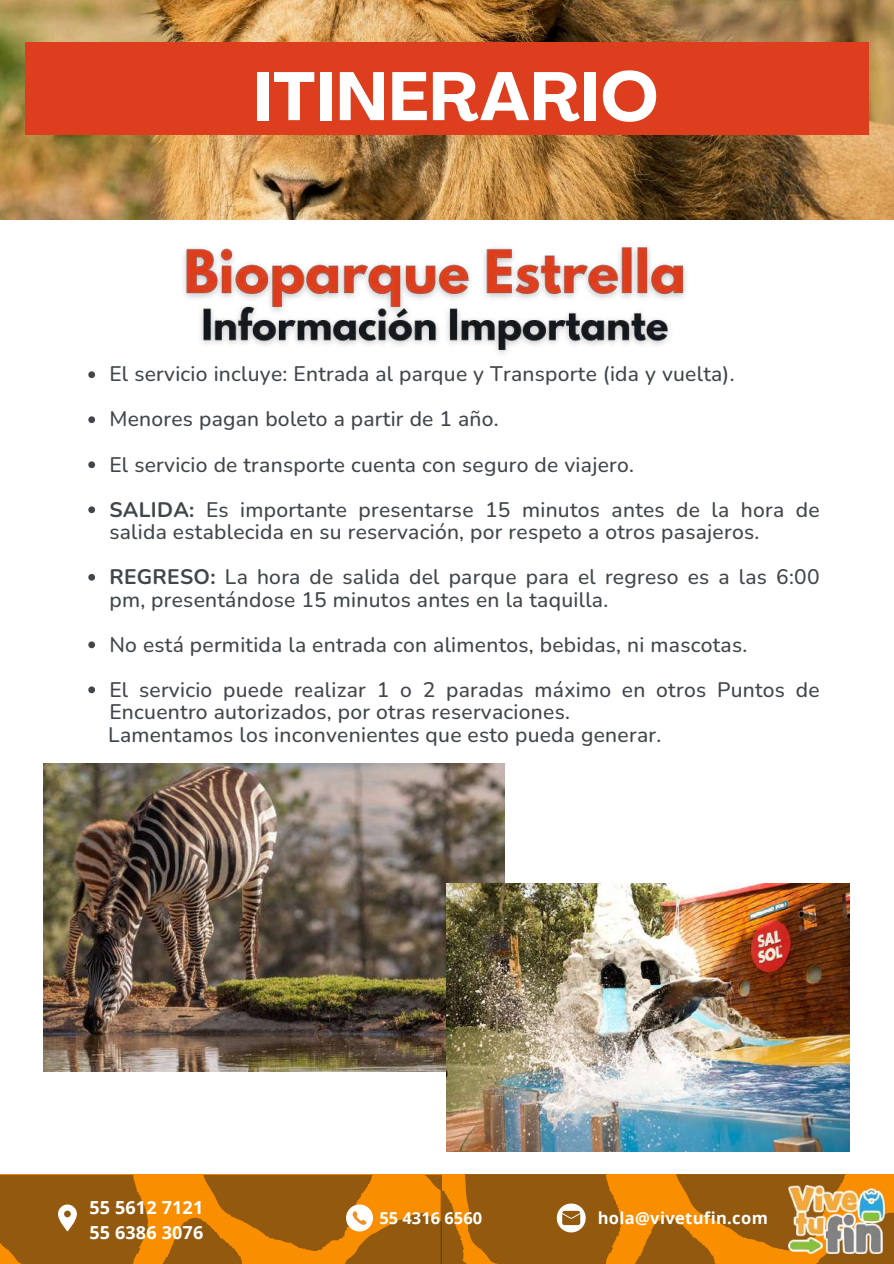
<style>
.page{position:relative;width:894px;height:1264px;background:#fff}
.page>*{position:absolute;margin:0;border:0;box-sizing:border-box;transform-origin:0 0}
.t1{font:700 67.5px "Agrandir";letter-spacing:.015em;color:#fff}
.t2{font:500 21px/45px "Nunito";letter-spacing:.015em;color:#41464b}
.t3{font:700 18px/24.8px "Open Sans";letter-spacing:.01em;color:#fff}
.t4{font:700 16.5px "Open Sans";letter-spacing:.02em;color:#fff}
.t5{font:700 16.5px "Open Sans";color:#fff}
.s1{font-weight:700}
</style>
<div class="page">
<img style="left:0;top:0;width:893px;height:219px">
<div style="left:25px;top:42px;width:843px;height:93px;background:#dc3e1e"></div>
<svg style="left:0;top:1174px;width:893px;height:89px;background:#b46c0e"></svg>
<img style="left:788px;top:1185px;width:96px;height:68px">
<svg style="left:88px;top:371px;width:7px;height:7px"></svg>
<svg style="left:88px;top:416px;width:7px;height:7px"></svg>
<svg style="left:88px;top:461px;width:7px;height:7px"></svg>
<svg style="left:88px;top:506px;width:7px;height:7px"></svg>
<svg style="left:88px;top:574px;width:7px;height:6px"></svg>
<svg style="left:88px;top:641px;width:7px;height:7px"></svg>
<svg style="left:88px;top:686px;width:7px;height:7px"></svg>
<img style="left:183px;top:245px;width:503px;height:109px">
<img style="left:44px;top:764px;width:460px;height:307px">
<img style="left:446px;top:883px;width:403px;height:268px">
<h1 class="t1" style="left:253px;top:69px;width:406px">ITINERARIO</h1>
<p class="t2" style="left:109px;top:352px;width:711px">El servicio incluye: Entrada al parque y Transporte (ida y vuelta).<br>Menores pagan boleto a partir de 1 año.<br>El servicio de transporte cuenta con seguro de viajero.<br><span class="s1">SALIDA:</span> Es importante presentarse 15 minutos antes de la hora de</p>
<p class="t2" style="left:109px;top:509px;width:711px">salida establecida en su reservación, por respeto a otros pasajeros.<br><span class="s1">REGRESO:</span> La hora de salida del parque para el regreso es a las 6:00</p>
<p class="t2" style="left:109px;top:577px;width:711px">pm, presentándose 15 minutos antes en la taquilla.<br>No está permitida la entrada con alimentos, bebidas, ni mascotas.<br>El servicio puede realizar 1 o 2 paradas máximo en otros Puntos de</p>
<p class="t2" style="left:108px;top:701px;width:554px;line-height:22.5px">Encuentro autorizados, por otras reservaciones.<br>Lamentamos los inconvenientes que esto pueda generar.</p>
<p class="t3" style="left:89px;top:1194px;width:115px">55 5612 7121<br>55 6386 3076</p>
<p class="t5" style="left:379px;top:1205px;width:104px">55 4316 6560</p>
<p class="t4" style="left:597px;top:1205px;width:172px">hola@vivetufin.com</p>
</div>
